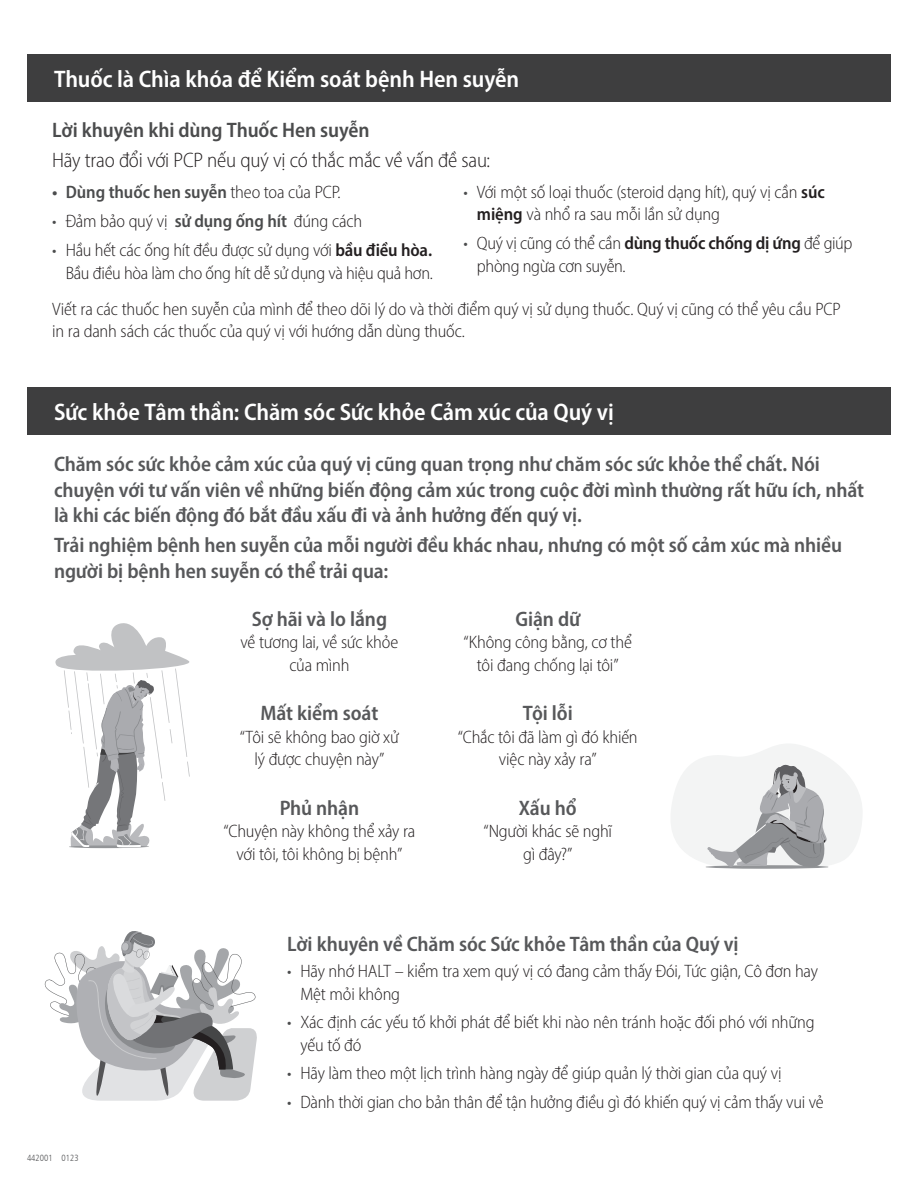
<style>
.page{position:relative;width:918px;height:1188px;background:#fff}
.page>*{position:absolute;margin:0;border:0;box-sizing:border-box;transform-origin:0 0}
.Header_bars{font:600 semi-condensed 24px "Myriad Pro";letter-spacing:-.005em;color:#fff}
._16pt_subhead{font:600 semi-condensed 24px "Myriad Pro";letter-spacing:-.005em;color:#fff}
.Sub_Heads{font:600 semi-condensed 21px/25.5px "Myriad Pro";letter-spacing:-.005em;color:#57585a}
.Bullets_60{font:600 semi-condensed 21px "Myriad Pro";letter-spacing:-.005em;color:#57585a}
.Body{font:300 semi-condensed 21px "Myriad Pro";letter-spacing:-.015em;color:#231f20}
.Sub_Heads-2{font:600 semi-condensed 21px "Myriad Pro";letter-spacing:-.005em;color:#4b4c4d}
.Body_more_space{font:300 semi-condensed 18px/22.5px "Myriad Pro";letter-spacing:-.015em;color:#231f20}
.Bullets_60-2{font:300 semi-condensed 18px/22.5px "Myriad Pro";letter-spacing:-.01em;color:#231f20;text-align:center}
.t1{font:600 semi-condensed 18px "Myriad Pro";letter-spacing:-.005em;color:#4b4c4d}
.t2{font:9px "Humanist 777 BT Light Condensed B";color:#57585a}
.s1{font-weight:300;color:#231f20}
.s2{color:#4b4c4d}
.s3{font-weight:600;color:#4b4c4d}
.s4{font-weight:600}
</style>
<div class="page">
<div style="left:27px;top:54px;width:864px;height:47px;background:#3e3e3f"></div>
<svg style="left:671px;top:744px;width:191px;height:125px"></svg>
<svg style="left:55px;top:623px;width:135px;height:225px"></svg>
<svg style="left:45px;top:931px;width:212px;height:170px"></svg>
<div style="left:27px;top:387px;width:864px;height:47px;background:#3e3e3f"></div>
<p class="_16pt_subhead" style="left:54px;top:64px;width:467px">Thuốc là Chìa khóa để Kiểm soát bệnh Hen suyễn</p>
<p class="Sub_Heads-2" style="left:52px;top:117px;width:319px">Lời khuyên khi dùng Thuốc Hen suyễn</p>
<p class="Body" style="left:52px;top:147px;width:440px">Hãy trao đổi với PCP nếu quý vị có thắc mắc về vấn đề sau:</p>
<p class="t1" style="left:52px;top:180px;width:290px">• Dùng thuốc hen suyễn <span class="s1">theo toa của PCP.</span></p>
<p class="Body_more_space" style="left:52px;top:210px;width:311px"><span class="s2">•</span> Đảm bảo quý vị <span class="s3">sử dụng ống hít</span> đú ng cách</p>
<p class="Body_more_space" style="left:52px;top:239px;width:382px;text-align:right"><span class="s2">•</span> Hầu hết các ống hít đều được sử dụng với <span class="s4">bầu điều hòa.<br></span>Bầu điều hòa làm cho ống hít dễ sử dụng và hiệu quả hơn.</p>
<p class="Body_more_space" style="left:477px;top:180px;width:349px;text-indent:-14px"><span class="s2">•</span> Với một số loại thuốc (steroid dạng hít), quý vị cầ n <span class="s4">súc miệng</span> và nhổ ra sau mỗi lần sử dụng</p>
<p class="Body_more_space" style="left:477px;top:232px;width:377px;text-indent:-14px"><span class="s2">•</span> Quý vị cũ ng có thể cần <span class="s4">dùng thuốc chống dị ứng</span> để giú p phòng ngừa cơn suyễn.</p>
<p class="Body_more_space" style="left:52px;top:297px;width:790px">Viết ra các thuốc hen suyễn của mình để theo dõi lý do và thời điểm quý vị sử dụng thuốc. Quý vị cũ ng có thể yêu cầ u PCP in ra danh sách các thuốc của quý vị với hướng dẫn dùng thuốc.</p>
<p class="Header_bars" style="left:54px;top:397px;width:557px">Sức khỏe Tâm thần: Chăm sóc Sức khỏe Cảm xúc của Quý vị</p>
<p class="Sub_Heads" style="left:54px;top:451px;width:811px">Chăm sóc sức khỏe cảm xúc của quý vị cũng quan trọng như chăm sóc sức khỏe thể chất. Nói chuyện với tư vấn viên về những biến động cảm xúc trong cuộc đời mình thường rất hữu ích, nhất là khi các biến động đó bắt đầu xấu đi và ả nh hưởng đến quý vị .</p>
<p class="Sub_Heads" style="left:54px;top:532px;width:790px">Trải nghiệm bệnh hen suyễn của mỗi người đều khác nhau, nhưng có một số cảm xúc mà nhiều người bị bệnh hen suyễn có thể trải qua:</p>
<p class="Bullets_60" style="left:252px;top:605px;width:137px">Sợ hãi và lo lắng</p>
<p class="Bullets_60-2" style="left:240px;top:631px;width:159px">về tương lai, về sức khỏe của mình</p>
<p class="Bullets_60" style="left:261px;top:700px;width:119px">Mất kiểm soát</p>
<p class="Bullets_60-2" style="left:240px;top:725px;width:156px">“Tôi sẽ không bao giờ xử lý được chuyện này”</p>
<p class="Bullets_60" style="left:280px;top:794px;width:81px">Phủ nhận</p>
<p class="Bullets_60-2" style="left:224px;top:820px;width:193px">“Chuyện này không thể xảy ra với tôi, tôi không bị bệnh”</p>
<p class="Bullets_60" style="left:515px;top:605px;width:67px">Giận dữ</p>
<p class="Bullets_60-2" style="left:464px;top:631px;width:170px">“Không công bằng, cơ thể tôi đang chống lại tôi”</p>
<p class="Bullets_60" style="left:523px;top:700px;width:51px">Tội lỗi</p>
<p class="Bullets_60-2" style="left:458px;top:725px;width:181px">“Chắc tôi đã làm gì đó khiến việc này xảy ra”</p>
<p class="Bullets_60" style="left:519px;top:794px;width:53px">Xấu hổ</p>
<p class="Bullets_60-2" style="left:483px;top:820px;width:129px">“Người khác sẽ nghĩ gì đây?”</p>
<p class="t2" style="left:27px;top:1152px;width:53px">442001 0123</p>
<p class="Sub_Heads" style="left:287px;top:930px;width:449px">Lời khuyên về Chăm sóc Sức khỏe Tâm thần của Quý vị</p>
<p class="Body_more_space" style="left:301px;top:960px;width:519px;text-indent:-14px"><span class="s2">•</span> Hãy nhớ HALT – kiểm tra xem quý vị có đang cảm thấy Đói, Tức giận, Cô đơn hay<br>Mệt mỏi không</p>
<p class="Body_more_space" style="left:301px;top:1011px;width:516px;text-indent:-14px"><span class="s2">•</span> Xác định các yếu tố khởi phát để biết khi nào nên tránh hoặc đối phó với những yếu tố đó</p>
<p class="Body_more_space" style="left:287px;top:1062px;width:494px"><span class="s2">•</span> Hãy làm theo một lịch trình hàng ngày để giúp quản lý thời gian của quý vị</p>
<p class="Body_more_space" style="left:287px;top:1091px;width:538px"><span class="s2">•</span> Dành thời gian cho bản thân để tận hưởng điều gì đó khiến quý vị cảm thấy vui vẻ</p>
</div>
